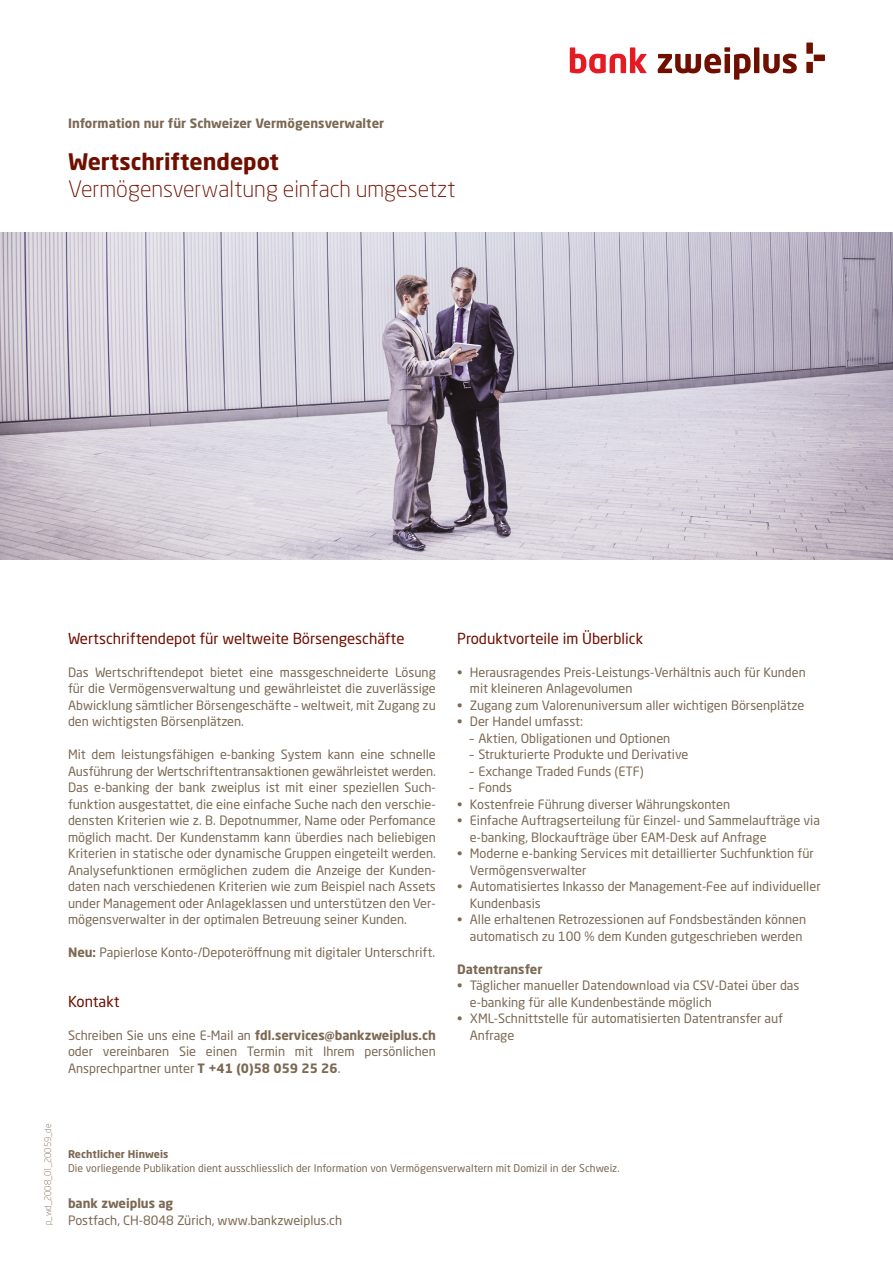
<style>
.page{position:relative;width:893px;height:1263px;background:#fff}
.page>*{position:absolute;margin:0;border:0;box-sizing:border-box;transform-origin:0 0}
.t1{font:300 22.5px "Neo Sans Pro";color:#6f0f00}
.t2{font:700 22.5px "Neo Sans Pro";color:#6f0f00}
.t3{font:15px "Neo Sans Pro";color:#6f0f00}
.t4{font:12.75px/16.5px "Neo Sans Pro";color:#7c6954}
.t5{font:700 12.75px "Neo Sans Pro";color:#7c6954}
.t6{font:10.5px "Neo Sans Pro";letter-spacing:.005em;color:#7c6954}
.t7{font:700 10.5px "Neo Sans Pro";letter-spacing:.005em;color:#7c6954}
.t8{font:300 9px "Neo Sans Pro";color:#7c6954}
.s1{font-weight:700}
</style>
<div class="page">
<img style="left:0;top:232px;width:893px;height:328px">
<svg style="left:570px;top:47px;width:77px;height:26px"></svg>
<svg style="left:658px;top:47px;width:93px;height:33px"></svg>
<div style="left:754px;top:47px;width:5px;height:26px;background:#6f0f00"></div>
<svg style="left:763px;top:54px;width:34px;height:19px"></svg>
<svg style="left:806px;top:43px;width:19px;height:30px"></svg>
<p class="t5" style="left:68px;top:115px;width:318px">Information nur für Schweizer Vermögensverwalter</p>
<h1 class="t2" style="left:68px;top:148px;width:212px">Wertschriftendepot</h1>
<h1 class="t1" style="left:68px;top:176px;width:389px">Vermögensverwaltung einfach umgesetzt</h1>
<p class="t3" style="left:68px;top:629px;width:338px">Wertschriftendepot für weltweite Börsengeschäfte</p>
<p class="t4" style="left:68px;top:663px;width:369px;text-align:justify">Das Wertschriftendepot bietet eine massgeschneiderte Lösung für die Vermögensverwaltung und gewährleistet die zuverlässige Abwicklung sämtlicher Börsengeschäfte – weltweit, mit Zugang zu den wichtigsten Börsenplätzen.</p>
<p class="t4" style="left:68px;top:746px;width:369px;text-align:justify">Mit dem leistungsfähigen e-banking System kann eine schnelle Ausführung der Wertschriftentransaktionen gewährleistet werden.<br>Das e-banking der bank zweiplus ist mit einer speziellen Such&shy;funktion ausgestattet, die eine einfache Suche nach den verschie&shy;densten Kriterien wie z. B. Depotnummer, Name oder Perfomance möglich macht. Der Kundenstamm kann überdies nach beliebigen Kriterien in statische oder dynamische Gruppen eingeteilt werden.<br>Analysefunktionen ermöglichen zudem die Anzeige der Kunden&shy;daten nach verschiedenen Kriterien wie zum Beispiel nach Assets under Management oder Anlageklassen und unterstützen den Ver&shy;mögensverwalter in der optimalen Betreuung seiner Kunden.</p>
<p class="t4" style="left:68px;top:944px;width:369px"><span class="s1">Neu:</span> Papierlose Konto-/Depoteröffnung mit digitaler Unterschrift.</p>
<p class="t3" style="left:68px;top:992px;width:53px">Kontakt</p>
<p class="t4" style="left:68px;top:1026px;width:369px;text-align:justify">Schreiben Sie uns eine E-Mail an <span class="s1">fdl.services@bankzweiplus.ch </span>oder vereinbaren Sie einen Termin mit Ihrem persönlichen Ansprechpartner unter <span class="s1">T +41 (0)58 059 25 26</span>.</p>
<p class="t3" style="left:457px;top:629px;width:188px">Produktvorteile im Überblick</p>
<p class="t4" style="left:470px;top:663px;width:337px;text-indent:-13px">• Herausragendes Preis-Leistungs-Verhältnis auch für Kunden mit kleineren Anlagevolumen</p>
<p class="t4" style="left:457px;top:696px;width:349px">• Zugang zum Valorenuniversum aller wichtigen Börsenplätze</p>
<p class="t4" style="left:457px;top:713px;width:127px">• Der Handel umfasst:</p>
<p class="t4" style="left:470px;top:729px;width:202px">– Aktien, Obligationen und Optionen</p>
<p class="t4" style="left:470px;top:746px;width:220px">– Strukturierte Produkte und Derivative</p>
<p class="t4" style="left:470px;top:762px;width:175px">– Exchange Traded Funds (ETF)</p>
<p class="t4" style="left:470px;top:779px;width:44px">– Fonds</p>
<p class="t4" style="left:457px;top:795px;width:275px">• Kostenfreie Führung diverser Währungskonten</p>
<p class="t4" style="left:470px;top:812px;width:352px;text-indent:-13px">• Einfache Auftragserteilung für Einzel- und Sammelaufträge via e-banking, Blockaufträge über EAM-Desk auf Anfrage</p>
<p class="t4" style="left:470px;top:845px;width:345px;text-indent:-13px">• Moderne e-banking Services mit detaillierter Suchfunktion für<br>Vermögensverwalter</p>
<p class="t4" style="left:470px;top:878px;width:352px;text-indent:-13px">• Automatisiertes Inkasso der Management-Fee auf individueller<br>Kundenbasis</p>
<p class="t4" style="left:457px;top:911px;width:351px;text-align:right">• Alle erhaltenen Retrozessionen auf Fondsbeständen können automatisch zu 100 % dem Kunden gutgeschrieben werden</p>
<p class="t5" style="left:457px;top:961px;width:87px">Datentransfer</p>
<p class="t4" style="left:470px;top:977px;width:331px;text-indent:-13px">• Täglicher manueller Datendownload via CSV-Datei über das e-banking für alle Kundenbestände möglich</p>
<p class="t4" style="left:470px;top:1010px;width:315px;text-indent:-13px">• XML-Schnittstelle für automatisierten Datentransfer auf<br>Anfrage</p>
<p class="t8" style="left:42px;top:1225px;width:103px;rotate:-90deg">p_wd_2008_01_20059_de</p>
<p class="t7" style="left:68px;top:1147px;width:102px">Rechtlicher Hinweis</p>
<p class="t6" style="left:68px;top:1161px;width:553px">Die vorliegende Publikation dient ausschliesslich der Information von Vermögensverwaltern mit Domizil in der Schweiz.</p>
<p class="t5" style="left:68px;top:1195px;width:107px">bank zweiplus ag</p>
<p class="t4" style="left:68px;top:1211px;width:276px">Postfach, CH-8048 Zürich, www.bankzweiplus.ch</p>
</div>
